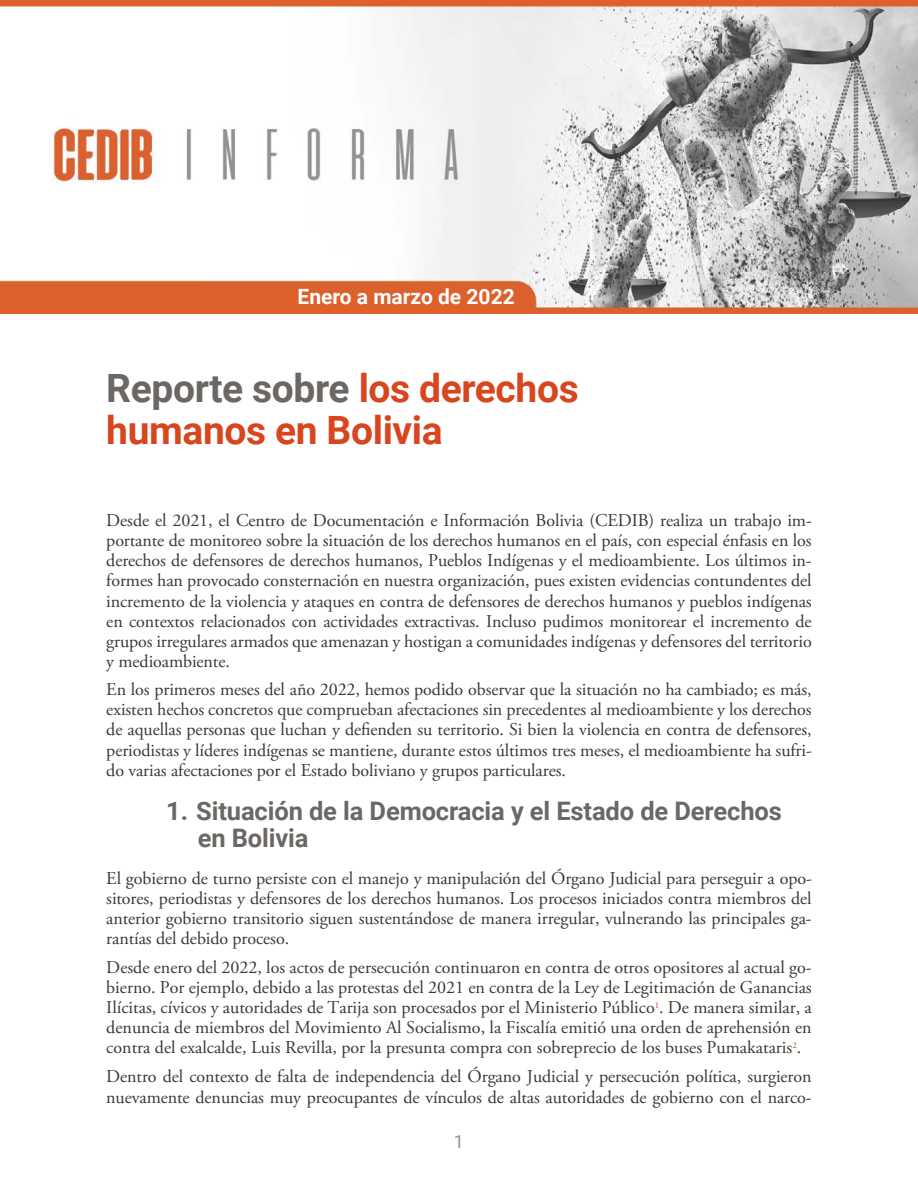
<style>
.page{position:relative;width:918px;height:1188px;background:#fff}
.page>*{position:absolute;margin:0;border:0;box-sizing:border-box;transform-origin:0 0}
.t1{font:700 39px/42px "Roboto";letter-spacing:-.01em;color:#d7461e}
.t2{font:700 25.5px/27.2px "Roboto";letter-spacing:-.005em;color:#6b6764}
.t3{font:700 21px "Roboto";color:#fff}
.t4{font:18px/20.1px "Adobe Garamond Pro";letter-spacing:-.005em;color:#3d3732;text-align:justify}
.t5{font:18px "Roboto";color:#949290}
.s1{color:#6b6764}
</style>
<div class="page">
<img style="left:0;top:0;width:918px;height:314px">
<p class="t3" style="left:298px;top:281px;width:219px">Enero a marzo de 2022</p>
<h1 class="t1" style="left:106px;top:366px;width:474px"><span class="s1">Reporte sobre</span> los derechos humanos en Bolivia</h1>
<p class="t4" style="left:106px;top:511px;width:707px">Desde el 2021, el Centro de Documentación e Información Bolivia (CEDIB) realiza un trabajo im&shy;portante de monitoreo sobre la situación de los derechos humanos en el país, con especial énfasis en los derechos de defensores de derechos humanos, Pueblos Indígenas y el medioambiente. Los últimos in&shy;formes han provocado consternación en nuestra organización, pues existen evidencias contundentes del incremento de la violencia y ataques en contra de defensores de derechos humanos y pueblos indígenas en contextos relacionados con actividades extractivas. Incluso pudimos monitorear el incremento de grupos irregulares armados que amenazan y hostigan a comunidades indígenas y defensores del territorio y medioambiente.</p>
<p class="t4" style="left:106px;top:680px;width:707px">En los primeros meses del año 2022, hemos podido observar que la situación no ha cambiado; es más, existen hechos concretos que comprueban afectaciones sin precedentes al medioambiente y los derechos de aquellas personas que luchan y defienden su territorio. Si bien la violencia en contra de defensores, periodistas y líderes indígenas se mantiene, durante estos últimos tres meses, el medioambiente ha sufri&shy;do varias afectaciones por el Estado boliviano y grupos particulares.</p>
<h2 class="t2" style="left:198px;top:796px;width:586px;text-indent:-31px">1. Situación de la Democracia y el Estado de Derechos en Bolivia</h2>
<p class="t4" style="left:106px;top:869px;width:707px">El gobierno de turno persiste con el manejo y manipulación del Órgano Judicial para perseguir a opo&shy;sitores, periodistas y defensores de los derechos humanos. Los procesos iniciados contra miembros del anterior gobierno transitorio siguen sustentándose de manera irregular, vulnerando las principales ga&shy;rantías del debido proceso.</p>
<p class="t4" style="left:106px;top:957px;width:707px">Desde enero del 2022, los actos de persecución continuaron en contra de otros opositores al actual go&shy;bierno. Por ejemplo, debido a las protestas del 2021 en contra de la Ley de Legitimación de Ganancias Ilícitas, cívicos y autoridades de Tarija son procesados por el Ministerio Público<sup>1</sup>. De manera similar, a denuncia de miembros del Movimiento Al Socialismo, la Fiscalía emitió una orden de aprehensión en contra del exalcalde, Luis Revilla, por la presunta compra con sobreprecio de los buses Pumakataris<sup>2</sup>.</p>
<p class="t4" style="left:106px;top:1067px;width:707px;line-height:20.9px">Dentro del contexto de falta de independencia del Órgano Judicial y persecución política, surgieron nuevamente denuncias muy preocupantes de vínculos de altas autoridades de gobierno con el narco-</p>
<p class="t5" style="left:454px;top:1128px;width:12px">1</p>
</div>
